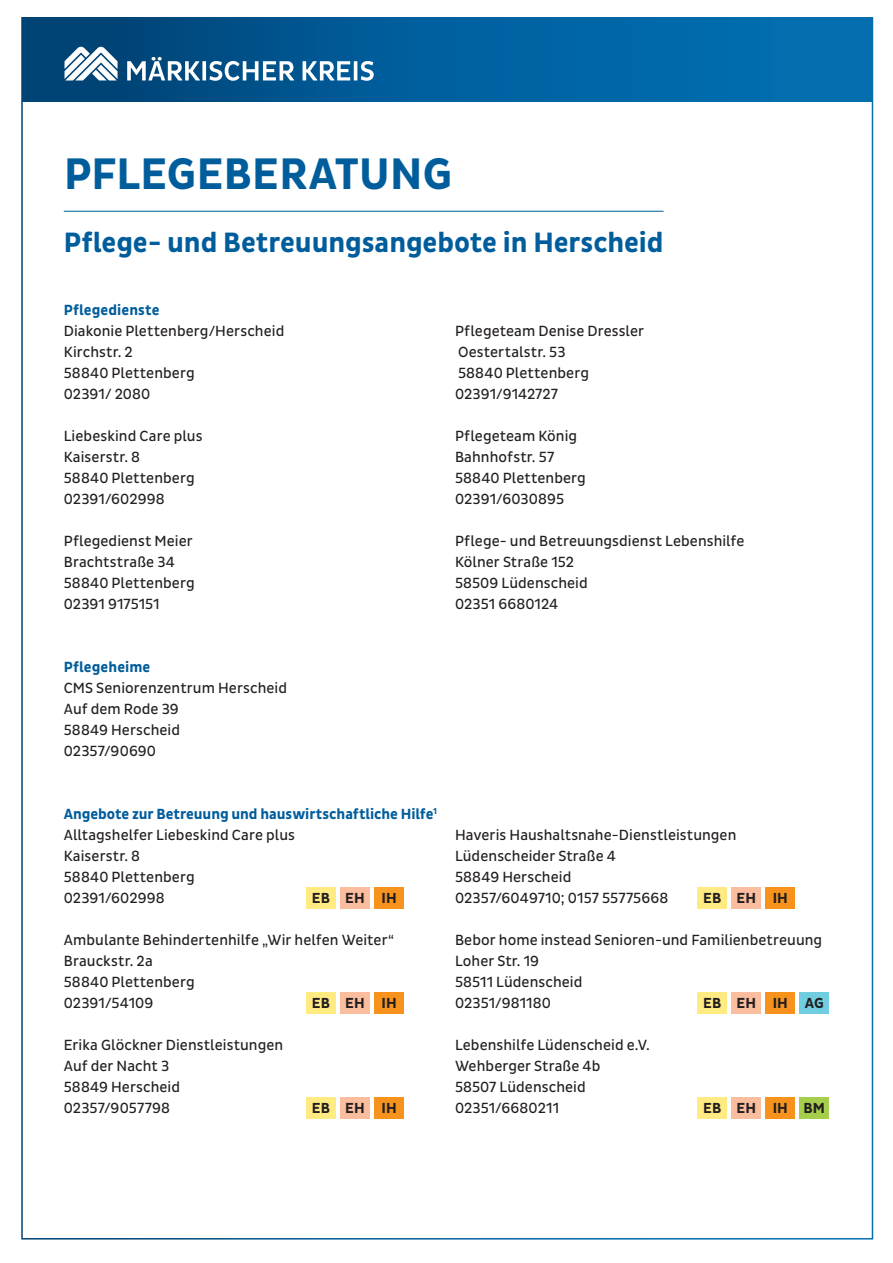
<style>
.page{position:relative;width:893px;height:1263px;background:#fff}
.page>*{position:absolute;margin:0;border:0;box-sizing:border-box;transform-origin:0 0}
.t1{font:700 45px "Pluto Sans Cond";letter-spacing:.005em;color:#005d9c}
.t2{font:700 28.5px "Pluto Sans Cond";letter-spacing:-.005em;color:#005d9c}
.t3{font:15px/21px "Pluto Sans Cond";letter-spacing:.005em;color:#231f20}
.t4{font:700 15px "Pluto Sans Cond";letter-spacing:.005em;color:#005d9c}
.t5{font:700 14.85px "Pluto Sans Cond";letter-spacing:.005em;color:#231f20}
.s1{font-weight:700;color:#005d9c}
</style>
<div class="page">
<div style="left:22px;top:18px;width:850px;height:84px;background:linear-gradient(to right,#047,#0175b9)"></div>
<svg style="left:127px;top:57px;width:247px;height:24px"></svg>
<svg style="left:65px;top:47px;width:53px;height:33px"></svg>
<hr style="left:64px;top:211px;width:600px;height:1px;background:#005d9c">
<div style="left:306px;top:887px;width:30px;height:21px;background:#ffeb82"></div>
<div style="left:374px;top:887px;width:30px;height:21px;background:#f7931d"></div>
<div style="left:340px;top:887px;width:30px;height:21px;background:#fabd9e"></div>
<div style="left:765px;top:992px;width:30px;height:21px;background:#f7931d"></div>
<div style="left:731px;top:992px;width:30px;height:21px;background:#fabd9e"></div>
<div style="left:697px;top:992px;width:30px;height:21px;background:#ffeb82"></div>
<div style="left:306px;top:992px;width:30px;height:21px;background:#ffeb82"></div>
<div style="left:374px;top:992px;width:30px;height:21px;background:#f7931d"></div>
<div style="left:340px;top:992px;width:30px;height:21px;background:#fabd9e"></div>
<div style="left:306px;top:1097px;width:30px;height:21px;background:#ffeb82"></div>
<div style="left:374px;top:1097px;width:30px;height:21px;background:#f7931d"></div>
<div style="left:340px;top:1097px;width:30px;height:21px;background:#fabd9e"></div>
<div style="left:697px;top:887px;width:30px;height:21px;background:#ffeb82"></div>
<div style="left:765px;top:887px;width:30px;height:21px;background:#f7931d"></div>
<div style="left:731px;top:887px;width:30px;height:21px;background:#fabd9e"></div>
<div style="left:697px;top:1097px;width:30px;height:21px;background:#ffeb82"></div>
<div style="left:765px;top:1097px;width:30px;height:21px;background:#f7931d"></div>
<div style="left:731px;top:1097px;width:30px;height:21px;background:#fabd9e"></div>
<div style="left:799px;top:992px;width:30px;height:21px;background:#71cee1"></div>
<div style="left:799px;top:1097px;width:30px;height:21px;background:#a4ce4c"></div>
<h1 class="t1" style="left:64px;top:148px;width:390px">pflegeberatung</h1>
<h2 class="t2" style="left:64px;top:226px;width:601px">Pflege- und Betreuungsangebote in Herscheid</h2>
<p class="t4" style="left:64px;top:301px;width:97px">Pflegedienste</p>
<p class="t3" style="left:64px;top:321px;width:222px">Diakonie Plettenberg/Herscheid<br>Kirchstr. 2<br>58840 Plettenberg<br>02391/ 2080</p>
<p class="t3" style="left:64px;top:426px;width:140px">Liebeskind Care plus<br>Kaiserstr. 8<br>58840 Plettenberg<br>02391/602998</p>
<p class="t3" style="left:64px;top:531px;width:132px">Pflegedienst Meier<br>Brachtstraße 34<br>58840 Plettenberg<br>02391 9175151</p>
<p class="t4" style="left:64px;top:658px;width:88px">Pflegeheime</p>
<p class="t3" style="left:64px;top:678px;width:225px">CMS Seniorenzentrum Herscheid<br>Auf dem Rode 39<br>58849 Herscheid<br>02357/90690</p>
<p class="t3" style="left:455px;top:321px;width:191px">Pflegeteam Denise Dressler<br>Oestertalstr. 53<br>58840 Plettenberg<br>02391/9142727</p>
<p class="t3" style="left:455px;top:426px;width:132px">Pflegeteam König<br>Bahnhofstr. 57<br>58840 Plettenberg<br>02391/6030895</p>
<p class="t3" style="left:455px;top:531px;width:291px">Pflege- und Betreuungsdienst Lebenshilfe<br>Kölner Straße 152<br>58509 Lüdenscheid<br>02351 6680124</p>
<p class="t3" style="left:64px;top:804px;width:375px"><span class="s1">Angebote zur Betreuung und hauswirtschaftliche Hilfe</span><sup>1<br></sup>Alltagshelfer Liebeskind Care plus<br>Kaiserstr. 8<br>58840 Plettenberg<br>02391/602998</p>
<p class="t3" style="left:64px;top:930px;width:332px">Ambulante Behindertenhilfe „Wir helfen Weiter“<br>Brauckstr. 2a<br>58840 Plettenberg<br>02391/54109</p>
<p class="t3" style="left:64px;top:1035px;width:221px">Erika Glöckner Dienstleistungen<br>Auf der Nacht 3<br>58849 Herscheid<br>02357/9057798</p>
<p class="t3" style="left:455px;top:825px;width:283px">Haveris Haushaltsnahe-Dienstleistungen<br>Lüdenscheider Straße 4<br>58849 Herscheid<br>02357/6049710; 0157 55775668</p>
<p class="t3" style="left:455px;top:930px;width:369px">Bebor home instead Senioren-und Familienbetreuung<br>Loher Str. 19<br>58511 Lüdenscheid<br>02351/981180</p>
<p class="t3" style="left:455px;top:1035px;width:197px">Lebenshilfe Lüdenscheid e.V.<br>Wehberger Straße 4b<br>58507 Lüdenscheid<br>02351/6680211</p>
<p class="t5" style="left:312px;top:890px;width:10px">EB</p>
<p class="t5" style="left:345px;top:890px;width:53px">EH IH</p>
<p class="t5" style="left:703px;top:890px;width:10px">EB</p>
<p class="t5" style="left:736px;top:890px;width:53px">EH IH</p>
<p class="t5" style="left:805px;top:995px;width:10px">AG</p>
<p class="t5" style="left:312px;top:995px;width:10px">EB</p>
<p class="t5" style="left:345px;top:995px;width:53px">EH IH</p>
<p class="t5" style="left:703px;top:995px;width:10px">EB</p>
<p class="t5" style="left:736px;top:995px;width:53px">EH IH</p>
<p class="t5" style="left:312px;top:1100px;width:10px">EB</p>
<p class="t5" style="left:345px;top:1100px;width:53px">EH IH</p>
<p class="t5" style="left:703px;top:1100px;width:10px">EB</p>
<p class="t5" style="left:736px;top:1100px;width:53px">EH IH</p>
<p class="t5" style="left:803px;top:1100px;width:23px">BM</p>
</div>
